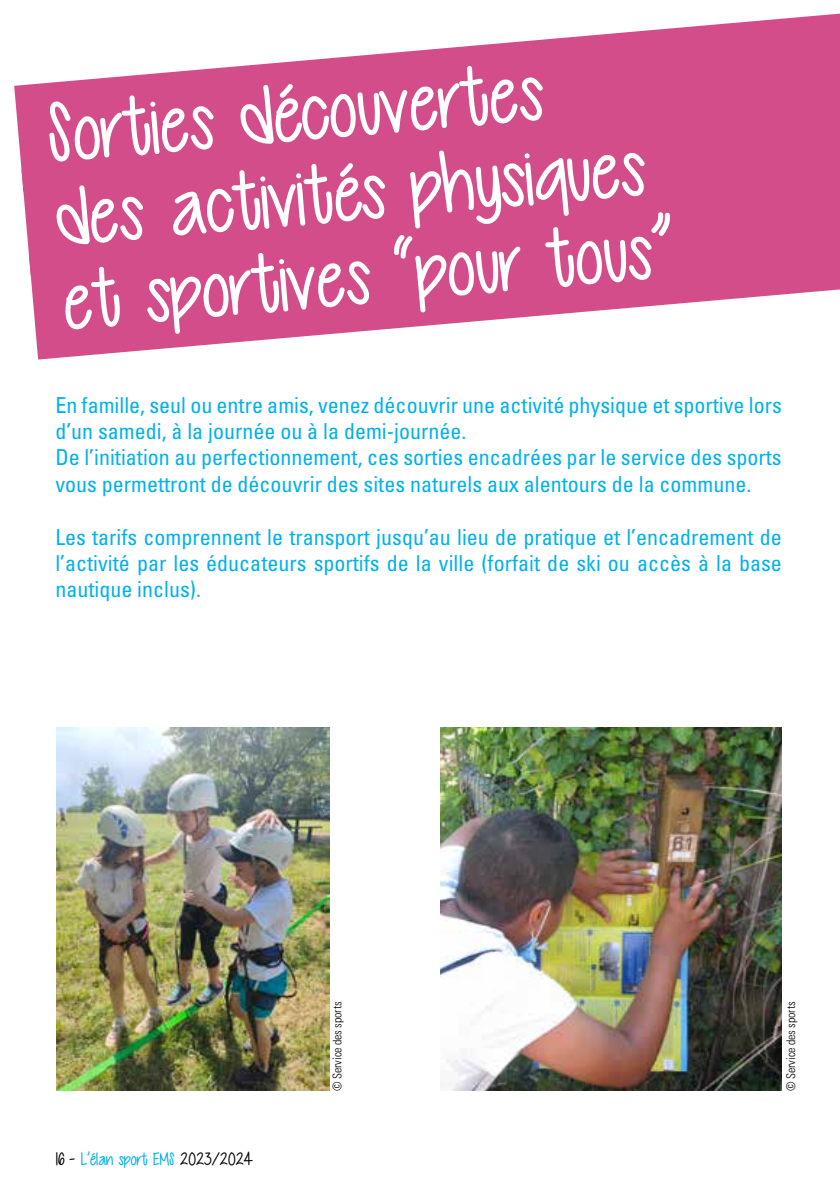
<style>
.page{position:relative;width:840px;height:1191px;background:#fff}
.page>*{position:absolute;margin:0;border:0;box-sizing:border-box;transform-origin:0 0}
.t1{font:84px/84px "Cutie Patootie";color:#fff}
.t2{font:condensed 22px/26.4px "Univers";color:#00b1eb}
.t3{font:18px "Cutie Patootie";color:#00b1eb}
.t4{font:300 condensed 12px "Univers";letter-spacing:-.01em;color:#000}
.s1{color:#000}
</style>
<div class="page">
<svg style="left:14px;top:14px;width:825px;height:149px;fill:#d24d89"></svg>
<div style="left:21px;top:98px;width:818px;height:157px;background:#d24d89"></div>
<svg style="left:29px;top:182px;width:810px;height:177px;fill:#d24d89"></svg>
<img style="left:440px;top:728px;width:341px;height:363px">
<img style="left:57px;top:728px;width:272px;height:363px">
<h1 class="t1" style="left:43px;top:93px;width:614px;rotate:-5deg">Sorties découvertes<br>des activités physiques et sportives “pour tous”</h1>
<p class="t2" style="left:55px;top:391px;width:727px">En famille, seul ou entre amis, venez découvrir une activité physique et sportive lors d’un samedi, à la journée ou à la demi-journée.<br>De l’initiation au perfectionnement, ces sorties encadrées par le service des sports vous permettront de découvrir des sites naturels aux alentours de la commune.</p>
<p class="t2" style="left:55px;top:523px;width:727px;text-align:justify">Les tarifs comprennent le transport jusqu’au lieu de pratique et l’encadrement de l’activité par les éducateurs sportifs de la ville (forfait de ski ou accès à la base nautique inclus).</p>
<p class="t3" style="left:55px;top:1149px;width:199px"><span class="s1">16 -</span> L’élan sport EMS <span class="s1">2023/2024</span></p>
<p class="t4" style="left:330px;top:1091px;width:91px;rotate:-90deg">© Service des sports</p>
<p class="t4" style="left:783px;top:1091px;width:91px;rotate:-90deg">© Service des sports</p>
</div>
